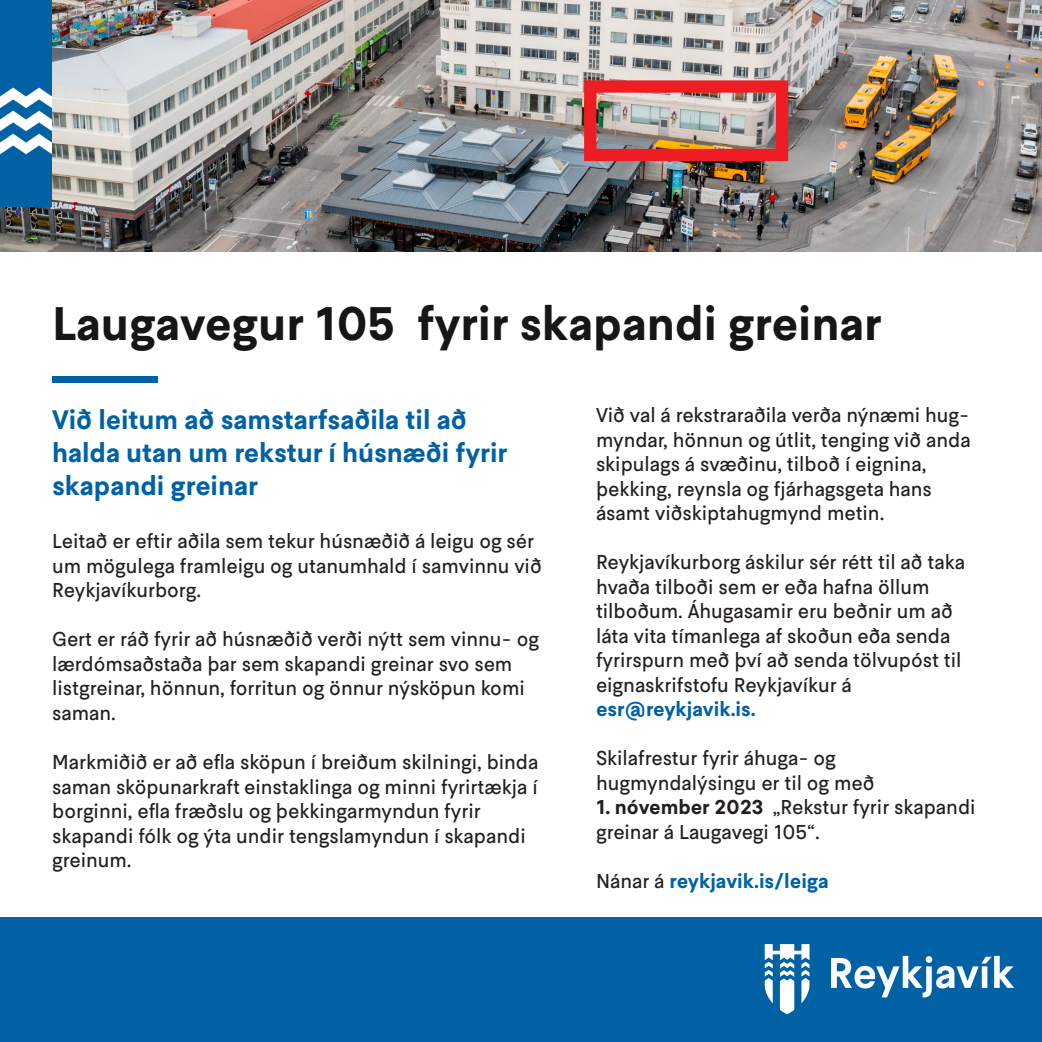
<style>
.page{position:relative;width:1042px;height:1042px;background:#fff}
.page>*{position:absolute;margin:0;border:0;box-sizing:border-box;transform-origin:0 0}
.t1{font:700 46.9px "Esja";color:#161616}
.t2{font:700 26.78px/32.9px "Esja";color:#0061a4}
.t3{font:19.95px/24.5px "Esja";color:#231f20}
.t4{font:700 19.95px "Esja";color:#0061a4}
.s1{font-weight:700}
.s2{font-weight:400;color:#231f20}
</style>
<div class="page">
<img style="left:0;top:0;width:1042px;height:252px">
<div style="left:0;top:917px;width:1042px;height:125px;background:#0061a4"></div>
<div style="left:52px;top:376px;width:106px;height:7px;background:#0061a4"></div>
<svg style="left:765px;top:944px;width:44px;height:70px"></svg>
<svg style="left:831px;top:956px;width:183px;height:41px"></svg>
<div style="left:584px;top:80px;width:204px;height:81px;border:12px solid #ee1d23"></div>
<div style="left:0;top:0;width:51px;height:206px;background:#0061a4"></div>
<img style="left:0;top:87px;width:51px;height:68px">
<h1 class="t1" style="left:52px;top:295px;width:831px">Laugavegur 105 fyrir skapandi greinar</h1>
<h2 class="t2" style="left:52px;top:404px;width:457px">Við leitum að samstarfsaðila til að halda utan um rekstur í húsnæði fyrir skapandi greinar</h2>
<p class="t3" style="left:52px;top:529px;width:491px">Leitað er eftir aðila sem tekur húsnæðið á leigu og sér um mögulega framleigu og utanumhald í samvinnu við<br>Reykjavíkurborg.</p>
<p class="t3" style="left:52px;top:627px;width:488px">Gert er ráð fyrir að húsnæðið verði nýtt sem vinnu- og lærdómsaðstaða þar sem skapandi greinar svo sem listgreinar, hönnun, forritun og önnur nýsköpun komi saman.</p>
<p class="t3" style="left:52px;top:750px;width:488px">Markmiðið er að efla sköpun í breiðum skilningi, binda saman sköpunarkraft einstaklinga og minni fyrirtækja í borginni, efla fræðslu og þekkingarmyndun fyrir skapandi fólk og ýta undir tengslamyndun í skapandi greinum.</p>
<p class="t3" style="left:596px;top:403px;width:376px">Við val á rekstraraðila verða nýnæmi hug&shy;myndar, hönnun og útlit, tenging við anda skipulags á svæðinu, tilboð í eignina, þekking, reynsla og fjárhagsgeta hans ásamt viðskiptahugmynd metin.</p>
<p class="t3" style="left:596px;top:550px;width:370px">Reykjavíkurborg áskilur sér rétt til að taka hvaða tilboði sem er eða hafna öllum tilboðum. Áhugasamir eru beðnir um að láta vita tímanlega af skoðun eða senda fyrirspurn með því að senda tölvupóst til eignaskrifstofu Reykjavíkur á</p>
<p class="t4" style="left:596px;top:697px;width:161px">esr@reykjavik.is.</p>
<p class="t3" style="left:596px;top:746px;width:280px">Skilafrestur fyrir áhuga- og hugmyndalýsingu er til og með</p>
<p class="t3" style="left:596px;top:795px;width:381px"><span class="s1">1. nóvember 2023</span> „Rekstur fyrir skapandi greinar á Laugavegi 105“.</p>
<p class="t4" style="left:596px;top:869px;width:234px"><span class="s2">Nánar á</span> reykjavik.is/leiga</p>
</div>
